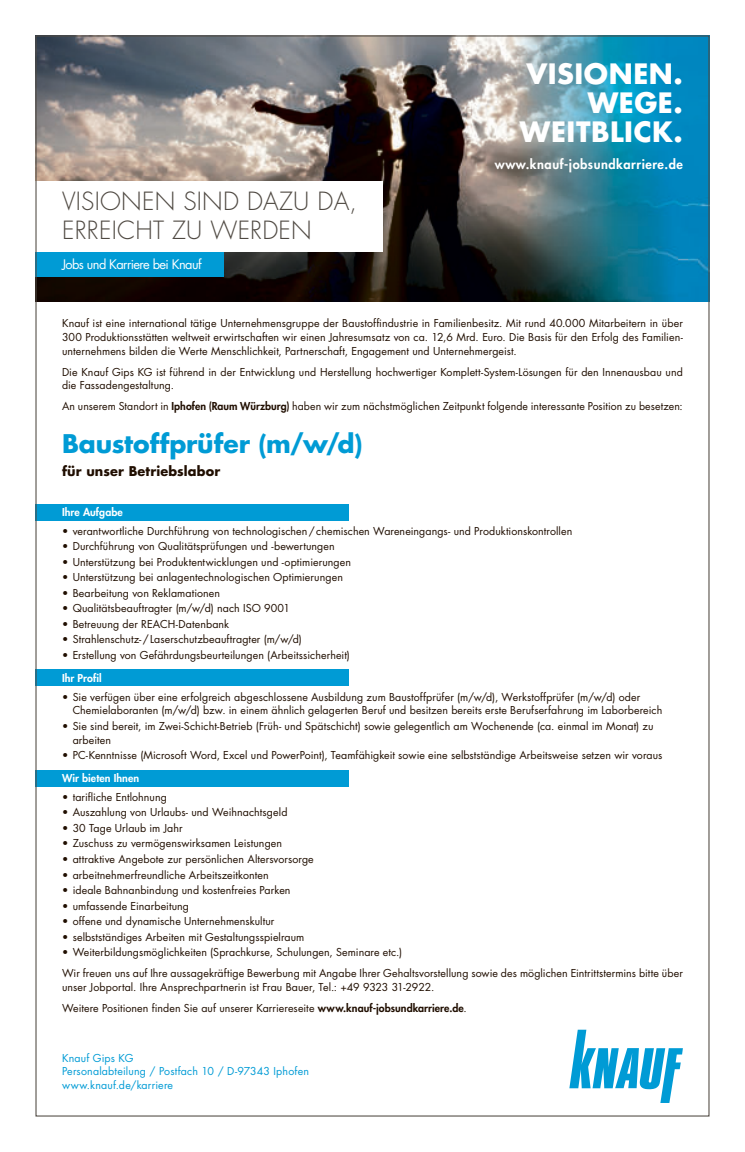
<style>
.page{position:relative;width:745px;height:1152px;background:#fff}
.page>*{position:absolute;margin:0;border:0;box-sizing:border-box;transform-origin:0 0}
.t1{font:700 27.25px/29px "Futura";letter-spacing:.02em;color:#fff;text-align:right}
.t2{font:700 25px "Futura";letter-spacing:-.005em;color:#009bd5}
.t3{font:300 24.38px/29px "Futura";letter-spacing:.01em;color:#4f4942}
.t4{font:700 13.12px "Futura";letter-spacing:.01em;color:#200e00}
.t5{font:800 12.75px "Futura";letter-spacing:.04em;color:#fff}
.t6{font:12.75px "Futura";letter-spacing:-.045em;color:#fff}
.t7{font:10.62px/13.8px "Futura";letter-spacing:.005em;color:#200e00}
.t8{font:10.62px/13.8px "Futura";letter-spacing:.015em;color:#009bd5}
.t9{font:800 10.62px "Futura";letter-spacing:.005em;color:#fff}
.s1{font-weight:800}
</style>
<div class="page">
<img style="left:37px;top:37px;width:670px;height:264px">
<div style="left:35px;top:252px;width:188px;height:24px;background:#009bd5"></div>
<div style="left:35px;top:181px;width:348px;height:71px;background:#fff"></div>
<div style="left:35px;top:503px;width:314px;height:17px;background:#009bd5"></div>
<div style="left:35px;top:669px;width:314px;height:17px;background:#009bd5"></div>
<div style="left:35px;top:770px;width:314px;height:16px;background:#009bd5"></div>
<svg style="left:569px;top:1029px;width:113px;height:74px"></svg>
<h3 class="t3" style="left:62px;top:188px;width:296px">VISIONEN SIND DAZU DA,<br>ERREICHT ZU WERDEN</h3>
<p class="t6" style="left:62px;top:258px;width:141px">Jobs und Karriere bei Knauf</p>
<h1 class="t1" style="left:519px;top:61px;width:164px">VISIONEN.<br>WEGE.<br>WEITBLICK.</h1>
<p class="t5" style="left:494px;top:158px;width:189px">www.knauf-jobsundkarriere.de</p>
<p class="t7" style="left:62px;top:317px;width:622px;text-align:justify">Knauf ist eine international tätige Unternehmensgruppe der Baustoffindustrie in Familienbesitz. Mit rund 40.000 Mitarbeitern in über 300 Produktionsstätten weltweit erwirtschaften wir einen Jahres umsatz von ca. 12,6 Mrd. Euro. Die Basis für den Erfolg des Familien&shy;unternehmens bilden die Werte Menschlichkeit, Partnerschaft, Engagement und Unternehmergeist.</p>
<p class="t7" style="left:62px;top:366px;width:622px">Die Knauf Gips KG ist führend in der Entwicklung und Herstellung hochwertiger Komplett-System-Lösungen für den Innenausbau und die Fassadengestaltung.</p>
<p class="t7" style="left:62px;top:400px;width:622px">An unserem Standort in <span class="s1">Iphofen (Raum Würzburg)</span> haben wir zum nächstmöglichen Zeitpunkt folgende interessante Position zu besetzen:</p>
<h2 class="t2" style="left:62px;top:432px;width:302px">Baustoffprüfer (m/w/d)</h2>
<p class="t4" style="left:62px;top:465px;width:160px">für unser Betriebslabor</p>
<p class="t9" style="left:62px;top:506px;width:62px">Ihre Aufgabe</p>
<p class="t7" style="left:62px;top:525px;width:511px">• verantwortliche Durchführung von technologischen / chemischen Wareneingangs- und Produktionskontrollen</p>
<p class="t7" style="left:62px;top:540px;width:274px">• Durchführung von Qualitätsprüfungen und -bewertungen</p>
<p class="t7" style="left:62px;top:556px;width:290px">• Unterstützung bei Produktentwicklungen und -optimierungen</p>
<p class="t7" style="left:62px;top:571px;width:282px">• Unterstützung bei anlagentechnologischen Optimierungen</p>
<p class="t7" style="left:62px;top:587px;width:159px">• Bearbeitung von Reklamationen</p>
<p class="t7" style="left:62px;top:602px;width:229px">• Qualitätsbeauftragter (m/w/d) nach ISO 9001</p>
<p class="t7" style="left:62px;top:618px;width:168px">• Betreuung der REACH-Datenbank</p>
<p class="t7" style="left:62px;top:633px;width:241px">• Strahlenschutz- / Laserschutzbeauftragter (m/w/d)</p>
<p class="t7" style="left:62px;top:649px;width:289px">• Erstellung von Gefährdungsbeurteilungen (Arbeitssicherheit)</p>
<p class="t9" style="left:62px;top:672px;width:41px">Ihr Profil</p>
<p class="t7" style="left:73px;top:690px;width:590px;text-indent:-11px">• Sie verfügen über eine erfolgreich abgeschlossene Ausbildung zum Baustoffprüfer (m/w/d), Werkstoffprüfer (m/w/d) oder<br>Chemielaboranten (m/w/d) bzw. in einem ähnlich gelagerten Beruf und besitzen bereits erste Berufserfahrung im Laborbereich</p>
<p class="t7" style="left:73px;top:720px;width:582px;text-indent:-11px">• Sie sind bereit, im Zwei-Schicht-Betrieb (Früh- und Spätschicht) sowie gelegentlich am Wochenende (ca. einmal im Monat) zu arbeiten</p>
<p class="t7" style="left:62px;top:749px;width:601px">• PC-Kenntnisse (Microsoft Word, Excel und PowerPoint), Teamfähigkeit sowie eine selbstständige Arbeitsweise setzen wir voraus</p>
<p class="t9" style="left:62px;top:772px;width:79px">Wir bieten Ihnen</p>
<p class="t7" style="left:62px;top:791px;width:106px">• tarifliche Entlohnung</p>
<p class="t7" style="left:62px;top:806px;width:227px">• Auszahlung von Urlaubs- und Weihnachtsgeld</p>
<p class="t7" style="left:62px;top:822px;width:122px">• 30 Tage Urlaub im Jahr</p>
<p class="t7" style="left:62px;top:837px;width:221px">• Zuschuss zu vermögenswirksamen Leistungen</p>
<p class="t7" style="left:62px;top:853px;width:253px">• attraktive Angebote zur persönlichen Altersvorsorge</p>
<p class="t7" style="left:62px;top:868px;width:208px">• arbeitnehmerfreundliche Arbeitszeitkonten</p>
<p class="t7" style="left:62px;top:884px;width:230px">• ideale Bahnanbindung und kostenfreies Parken</p>
<p class="t7" style="left:62px;top:899px;width:128px">• umfassende Einarbeitung</p>
<p class="t7" style="left:62px;top:915px;width:214px">• offene und dynamische Unternehmenskultur</p>
<p class="t7" style="left:62px;top:930px;width:244px">• selbstständiges Arbeiten mit Gestaltungsspielraum</p>
<p class="t7" style="left:62px;top:942px;width:622px;line-height:20.9px">• Weiterbildungsmöglichkeiten (Sprachkurse, Schulungen, Seminare etc.)<br>Wir freuen uns auf Ihre aussagekräftige Bewerbung mit Angabe Ihrer Gehaltsvorstellung sowie des möglichen Eintrittstermins bitte über</p>
<p class="t7" style="left:62px;top:977px;width:406px;line-height:20.9px">unser Jobportal. Ihre Ansprechpartnerin ist Frau Bauer, Tel.: +49 9323 31-2922.<br>Weitere Positionen finden Sie auf unserer Karriereseite <span class="s1">www.knauf-jobsundkarriere.de</span>.</p>
<p class="t8" style="left:62px;top:1051px;width:248px">Knauf Gips KG<br>Personalabteilung / Postfach 10 / D-97343 Iphofen www.knauf.de/karriere</p>
</div>
